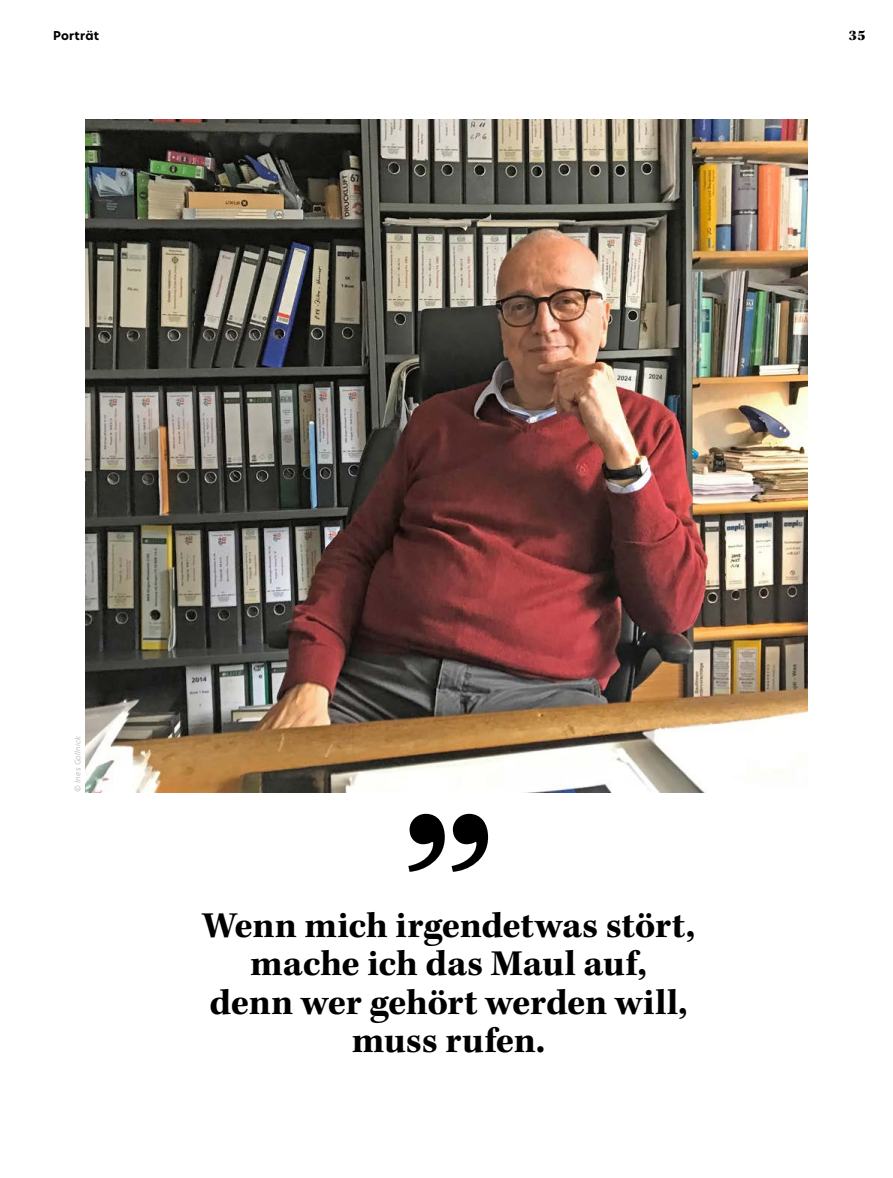
<style>
.page{position:relative;width:893px;height:1178px;background:#fff}
.page>*{position:absolute;margin:0;border:0;box-sizing:border-box;transform-origin:0 0}
.t1{font:700 37.5px/38.4px "Kepler Std";letter-spacing:-.01em;color:#000;text-align:center}
.t2{font:900 15px "Kepler Std";color:#000}
.t3{font:700 12px "New Hero";letter-spacing:.015em;color:#000}
.t4{font:italic 300 7.5px "New Hero";letter-spacing:.03em;color:#b2b2b0}
</style>
<div class="page">
<img style="left:85px;top:119px;width:723px;height:673px">
<svg style="left:408px;top:814px;width:80px;height:58px"></svg>
<p class="t3" style="left:53px;top:28px;width:47px">Porträt</p>
<p class="t2" style="left:849px;top:27px;width:18px">35</p>
<p class="t4" style="left:73px;top:792px;width:58px;rotate:-90deg">© Ines Gollnick</p>
<p class="t1" style="left:202px;top:907px;width:495px">Wenn mich irgendetwas stört, mache ich das Maul auf,<br>denn wer gehört werden will, muss rufen.</p>
</div>
